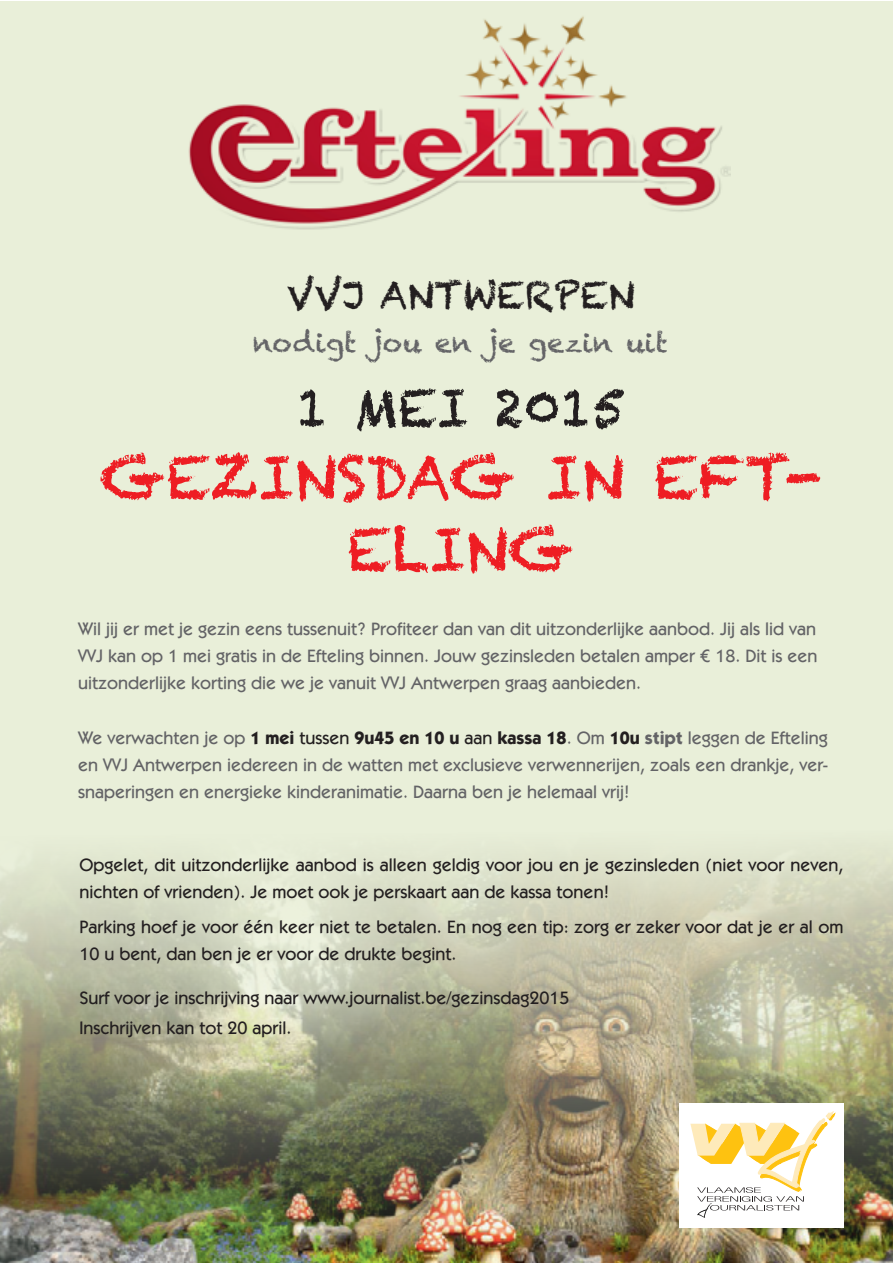
<style>
.page{position:relative;width:893px;height:1263px;background:#fff}
.page>*{position:absolute;margin:0;border:0;box-sizing:border-box;transform-origin:0 0}
.t1{font:60px/72px "Chalkduster";color:#ee1d23;text-align:center}
.t2{font:52.5px "Chalkduster";color:#231f20}
.t3{font:37.5px "Chalkduster";color:#231f20}
.t4{font:27px "Chalkduster";letter-spacing:.01em;color:#636366}
.t5{font:500 18px/27px "ITC Kabel Std";color:#636366;text-align:justify}
.t6{font:500 18px/27px "ITC Kabel Std";color:#231f20}
.s1{font-weight:700;color:#231f20}
.s2{color:#231f20}
.s3{font-weight:700}
</style>
<div class="page">
<div style="left:0;top:1px;width:892px;height:1262px;background:#e9efd9"></div>
<img style="left:0;top:850px;width:892px;height:413px">
<img style="left:188px;top:16px;width:542px;height:214px">
<div style="left:679px;top:1103px;width:164px;height:124px;background:#fff"></div>
<svg style="left:690px;top:1111px;width:145px;height:107px"></svg>
<h3 class="t3" style="left:287px;top:272px;width:350px">VVJ ANTWERPEN</h3>
<h3 class="t4" style="left:253px;top:325px;width:416px">nodigt jou en je gezin uit</h3>
<h2 class="t2" style="left:296px;top:375px;width:331px">1 MEI 2015</h2>
<h1 class="t1" style="left:100px;top:441px;width:723px">GEZINSDAG IN EFT-<br>ELING</h1>
<p class="t5" style="left:78px;top:616px;width:741px">Wil jij er met je gezin eens tussenuit? Profiteer dan van dit uitzonderlijke aanbod. Jij als lid van VVJ kan op 1 mei gratis in de Efteling binnen. Jouw gezinsleden betalen amper € 18. Dit is een uitzonderlijke korting die we je vanuit VVJ Antwerpen graag aanbieden.</p>
<p class="t5" style="left:78px;top:724px;width:752px">We verwachten je op <span class="s1">1 mei</span> <span class="s2">tussen</span> <span class="s1">9u45 en 10 u</span> <span class="s2">aan</span> <span class="s1">kassa 18</span>. Om <span class="s1">10u</span> <span class="s3">stipt</span> leggen de Efteling en VVJ Antwerpen iedereen in de watten met exclusieve verwennerijen, zoals een drankje, ver&shy;snaperingen en energieke kinderanimatie. Daarna ben je helemaal vrij!</p>
<p class="t6" style="left:80px;top:851px;width:765px">Opgelet, dit uitzonderlijke aanbod is alleen geldig voor jou en je gezinsleden (niet voor neven, nichten of vrienden). Je moet ook je perskaart aan de kassa tonen!</p>
<p class="t6" style="left:80px;top:913px;width:765px">Parking hoef je voor één keer niet te betalen. En nog een tip: zorg er zeker voor dat je er al om<br>10 u bent, dan ben je er voor de drukte begint.</p>
<p class="t6" style="left:80px;top:983px;width:492px;line-height:30.2px">Surf voor je inschrijving naar www.journalist.be/gezinsdag2015<br>Inschrijven kan tot 20 april.</p>
</div>
